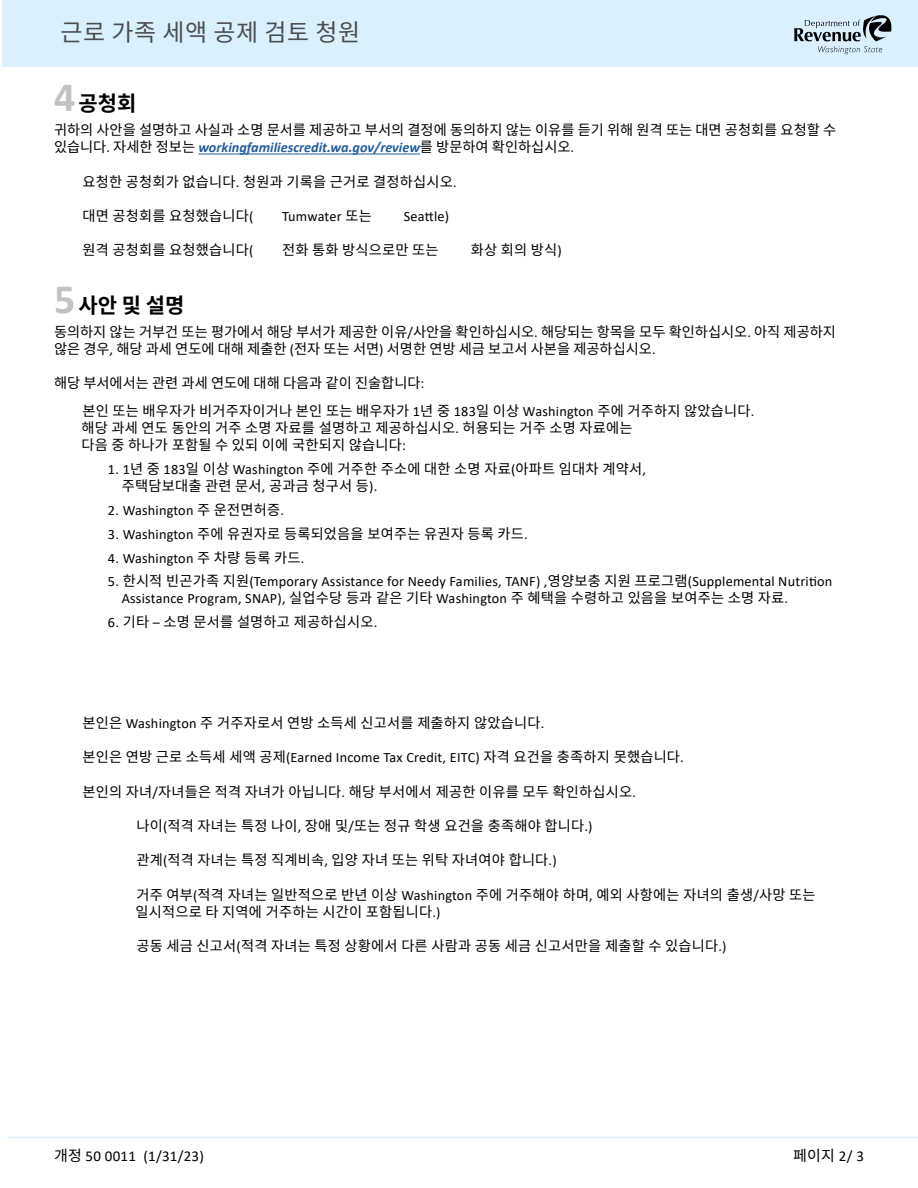
<style>
.page{position:relative;width:918px;height:1188px;background:#fff}
.page>*{position:absolute;margin:0;border:0;box-sizing:border-box;transform-origin:0 0}
.t1{font:24px "Source Han Sans KR";letter-spacing:.02em;color:#4d4d4f}
.Normal__P{font:700 21px "Source Han Sans KR";color:#000}
.t2{font:15px "Calibri";letter-spacing:.015em;color:#000}
.t3{font:15px "Source Han Sans KR";color:#000}
.Normal__P-2{font:14.25px/17.1px "Source Han Sans KR";letter-spacing:.015em;color:#000}
.Normal__P-3{font:14.25px/17.1px "Calibri";letter-spacing:.015em;color:#000}
.s1{font-family:"Calibri";font-size:42px;color:#c0c2c4}
.s2{font-family:"Calibri"}
.s3{font-family:"Calibri";font-weight:700;font-style:italic;color:#215e9e}
.s4{font-family:"Source Han Sans KR"}
</style>
<div class="page">
<div style="left:2px;top:0;width:916px;height:66px;background:#daf1fd"></div>
<svg style="left:794px;top:15px;width:98px;height:39px"></svg>
<hr style="left:8px;top:1137px;width:910px;height:1px;background:#daf1fd">
<hr style="left:198px;top:154px;width:222px;height:1px;background:#215e9e">
<h1 class="t1" style="left:60px;top:18px;width:301px">근로 가족 세액 공제 검토 청원</h1>
<p class="Normal__P" style="left:54px;top:92px;width:84px"><span class="s1">4</span>공청회</p>
<p class="Normal__P-2" style="left:54px;top:122px;width:784px">귀하의 사안을 설명하고 사실과 소명 문서를 제공하고 부서의 결정에 동의하지 않는 이유를 듣기 위해 원격 또는 대면 공청회를 요청할 수 있습니다<span class="s2">.</span> 자세한 정보는 <span class="s3">workingfamiliescredit.wa.gov/review</span>를 방문하여 확인하십시오<span class="s2">.</span></p>
<p class="Normal__P-2" style="left:82px;top:173px;width:376px">요청한 공청회가 없습니다<span class="s2">.</span> 청원과 기록을 근거로 결정하십시오<span class="s2">.</span></p>
<p class="Normal__P-2" style="left:82px;top:208px;width:173px">대면 공청회를 요청했습니다<span class="s2">(</span></p>
<p class="Normal__P-3" style="left:282px;top:207px;width:91px">Tumwater <span class="s4">또는</span></p>
<p class="Normal__P-3" style="left:404px;top:207px;width:47px">Seattle)</p>
<p class="Normal__P-2" style="left:82px;top:242px;width:173px">원격 공청회를 요청했습니다<span class="s2">(</span></p>
<p class="Normal__P-2" style="left:282px;top:242px;width:158px">전화 통화 방식으로만 또는</p>
<p class="Normal__P-2" style="left:471px;top:242px;width:93px">화상 회의 방식<span class="s2">)</span></p>
<p class="Normal__P" style="left:54px;top:294px;width:132px"><span class="s1">5</span>사안및설명</p>
<p class="Normal__P-2" style="left:54px;top:323px;width:784px">동의하지 않는 거부건 또는 평가에서 해당 부서가 제공한 이유<span class="s2">/</span>사안을 확인하십시오<span class="s2">.</span> 해당되는 항목을 모두 확인하십시오<span class="s2">.</span> 아직 제공하지 않은 경우<span class="s2">,</span> 해당 과세 연도에 대해 제출한 <span class="s2">(</span>전자 또는 서면<span class="s2">)</span> 서명한 연방 세금 보고서 사본을 제공하십시오<span class="s2">.</span></p>
<p class="Normal__P-2" style="left:82px;top:370px;width:674px;line-height:27.6px;text-indent:-28px">해당 부서에서는 관련 과세 연도에 대해 다음과 같이 진술합니다<span class="s2">:<br></span>본인 또는 배우자가 비거주자이거나 본인 또는 배우자가 <span class="s2">1</span>년 중 <span class="s2">183</span>일 이상 <span class="s2">Washington</span> 주에 거주하지 않았습니다<span class="s2">.</span></p>
<p class="Normal__P-2" style="left:81px;top:419px;width:553px">해당 과세 연도 동안의 거주 소명 자료를 설명하고 제공하십시오<span class="s2">.</span> 허용되는 거주 소명 자료에는 다음 중 하나가 포함될 수 있되 이에 국한되지 않습니다<span class="s2">:</span></p>
<p class="Normal__P-2" style="left:122px;top:460px;width:526px;text-indent:-14px"><span class="s2">1. 1</span>년 중 <span class="s2">183</span>일 이상 <span class="s2">Washington</span> 주에 거주한 주소에 대한 소명 자료<span class="s2">(</span>아파트 임대차 계약서<span class="s2">, </span>주택담보대출 관련 문서<span class="s2">,</span> 공과금 청구서 등<span class="s2">).</span></p>
<p class="Normal__P-3" style="left:108px;top:501px;width:178px">2. Washington <span class="s4">주 운전면허증</span>.</p>
<p class="Normal__P-2" style="left:108px;top:525px;width:421px"><span class="s2">3. Washington</span> 주에 유권자로 등록되었음을 보여주는 유권자 등록 카드<span class="s2">.</span></p>
<p class="Normal__P-3" style="left:108px;top:549px;width:198px">4. Washington <span class="s4">주 차량 등록 카드</span>.</p>
<p class="Normal__P-3" style="left:122px;top:573px;width:712px;text-indent:-14px">5. <span class="s4">한시적 빈곤가족 지원</span>(Temporary Assistance for Needy Families, TANF) ,<span class="s4">영양보충 지원 프로그램</span>(Supplemental Nutrition<br>Assistance Program, SNAP), <span class="s4">실업수당 등과 같은 기타</span> Washington <span class="s4">주 혜택을 수령하고 있음을 보여주는 소명 자료</span>.</p>
<p class="Normal__P-2" style="left:108px;top:614px;width:271px"><span class="s2">6.</span> 기타 <span class="s2">–</span> 소명 문서를 설명하고 제공하십시오<span class="s2">.</span></p>
<p class="Normal__P-2" style="left:82px;top:715px;width:463px">본인은 <span class="s2">Washington</span> 주 거주자로서 연방 소득세 신고서를 제출하지 않았습니다<span class="s2">.</span></p>
<p class="Normal__P-3" style="left:82px;top:749px;width:603px"><span class="s4">본인은 연방 근로 소득세 세액 공제</span>(Earned Income Tax Credit, EITC) <span class="s4">자격 요건을 충족하지 못했습니다</span>.</p>
<p class="Normal__P-2" style="left:82px;top:783px;width:555px">본인의 자녀<span class="s2">/</span>자녀들은 적격 자녀가 아닙니다<span class="s2">.</span> 해당 부서에서 제공한 이유를 모두 확인하십시오<span class="s2">.</span></p>
<p class="Normal__P-2" style="left:136px;top:818px;width:458px">나이<span class="s2">(</span>적격 자녀는 특정 나이<span class="s2">,</span> 장애 및<span class="s2">/</span>또는 정규 학생 요건을 충족해야 합니다<span class="s2">.)</span></p>
<p class="Normal__P-2" style="left:136px;top:852px;width:422px">관계<span class="s2">(</span>적격 자녀는 특정 직계비속<span class="s2">,</span> 입양 자녀 또는 위탁 자녀여야 합니다<span class="s2">.)</span></p>
<p class="Normal__P-2" style="left:135px;top:886px;width:682px">거주 여부<span class="s2">(</span>적격 자녀는 일반적으로 반년 이상 <span class="s2">Washington</span> 주에 거주해야 하며<span class="s2">,</span> 예외 사항에는 자녀의 출생<span class="s2">/</span>사망 또는 일시적으로 타 지역에 거주하는 시간이 포함됩니다<span class="s2">.)</span></p>
<p class="Normal__P-2" style="left:136px;top:938px;width:592px">공동 세금 신고서<span class="s2">(</span>적격 자녀는 특정 상황에서 다른 사람과 공동 세금 신고서만을 제출할 수 있습니다<span class="s2">.)</span></p>
<p class="t2" style="left:54px;top:1146px;width:151px"><span class="s4">개정</span> 50 0011 (1/31/23)</p>
<p class="t3" style="left:793px;top:1147px;width:72px">페이지 <span class="s2">2/ 3</span></p>
</div>
